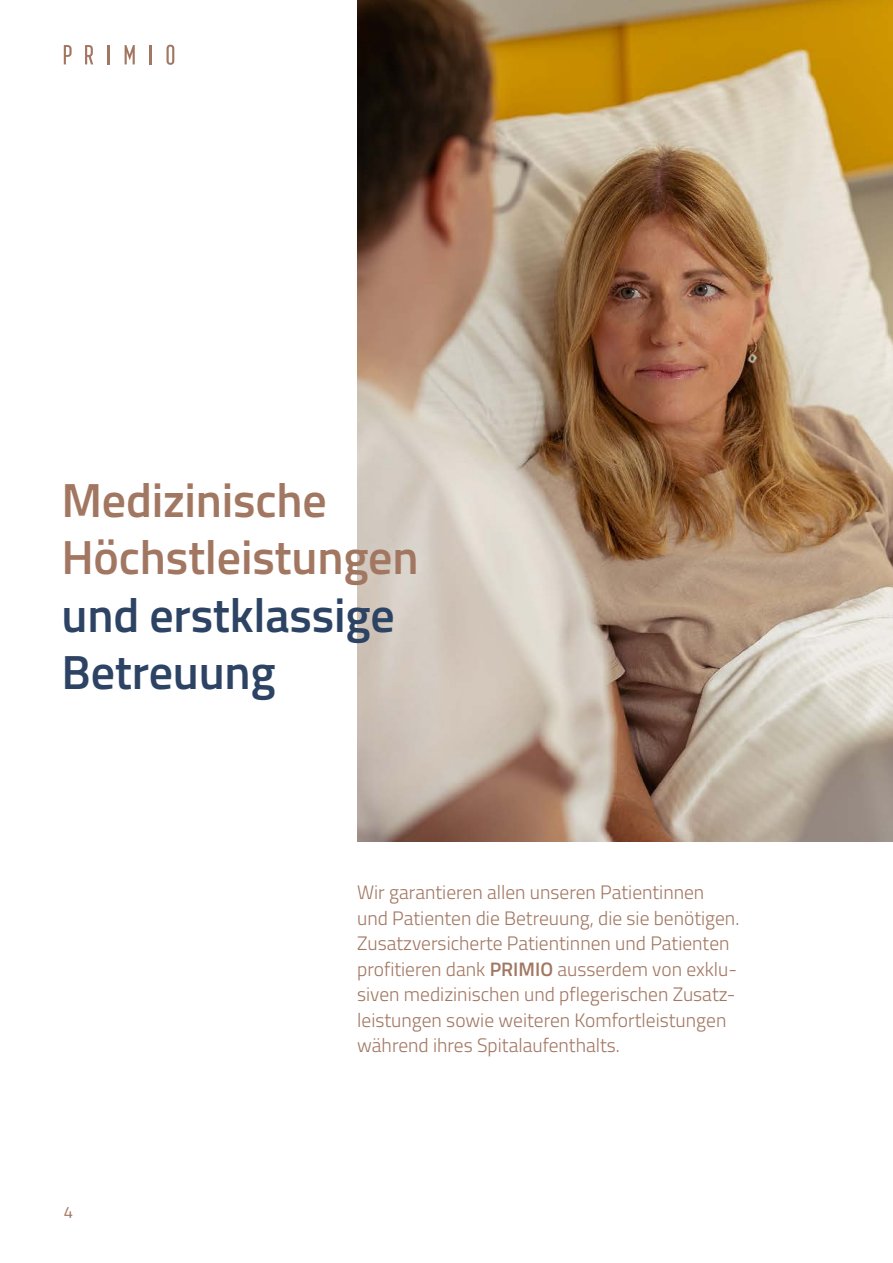
<style>
.page{position:relative;width:893px;height:1263px;background:#fff}
.page>*{position:absolute;margin:0;border:0;box-sizing:border-box;transform-origin:0 0}
.t1{font:600 48px/57.4px "Titillium Web";letter-spacing:-.005em;color:#a27762}
.t2{font:600 48px/57.4px "Titillium Web";letter-spacing:-.005em;color:#2d4364}
.t3{font:300 19.5px/25.5px "Titillium Web";color:#a27762}
.t4{font:16.5px "Titillium Web";color:#a27762}
.s1{font-weight:600}
</style>
<div class="page">
<img style="left:357px;top:0;width:536px;height:842px">
<svg style="left:64px;top:45px;width:8px;height:19px"></svg>
<svg style="left:85px;top:45px;width:8px;height:19px"></svg>
<hr style="left:107px;top:45px;width:3px;height:19px;background:#a27762">
<svg style="left:125px;top:45px;width:10px;height:19px"></svg>
<svg style="left:150px;top:45px;width:2px;height:19px"></svg>
<svg style="left:167px;top:45px;width:7px;height:20px"></svg>
<h1 class="t1" style="left:62px;top:469px;width:358px">Medizinische<br>Höchstleistungen</h1>
<h1 class="t2" style="left:62px;top:583px;width:335px">und erstklassige<br>Betreuung</h1>
<p class="t4" style="left:64px;top:1200px;width:11px">4</p>
<p class="t3" style="left:357px;top:879px;width:384px">Wir garantieren allen unseren Patientinnen und Patienten die Betreuung, die sie benötigen.<br>Zusatzversicherte Patientinnen und Patienten profitieren dank <span class="s1">PRIMIO</span> ausserdem von exklu&shy;siven medizinischen und pflegerischen Zusatz&shy;leistungen sowie weiteren Komfortleistungen während ihres Spitalaufenthalts.</p>
</div>
